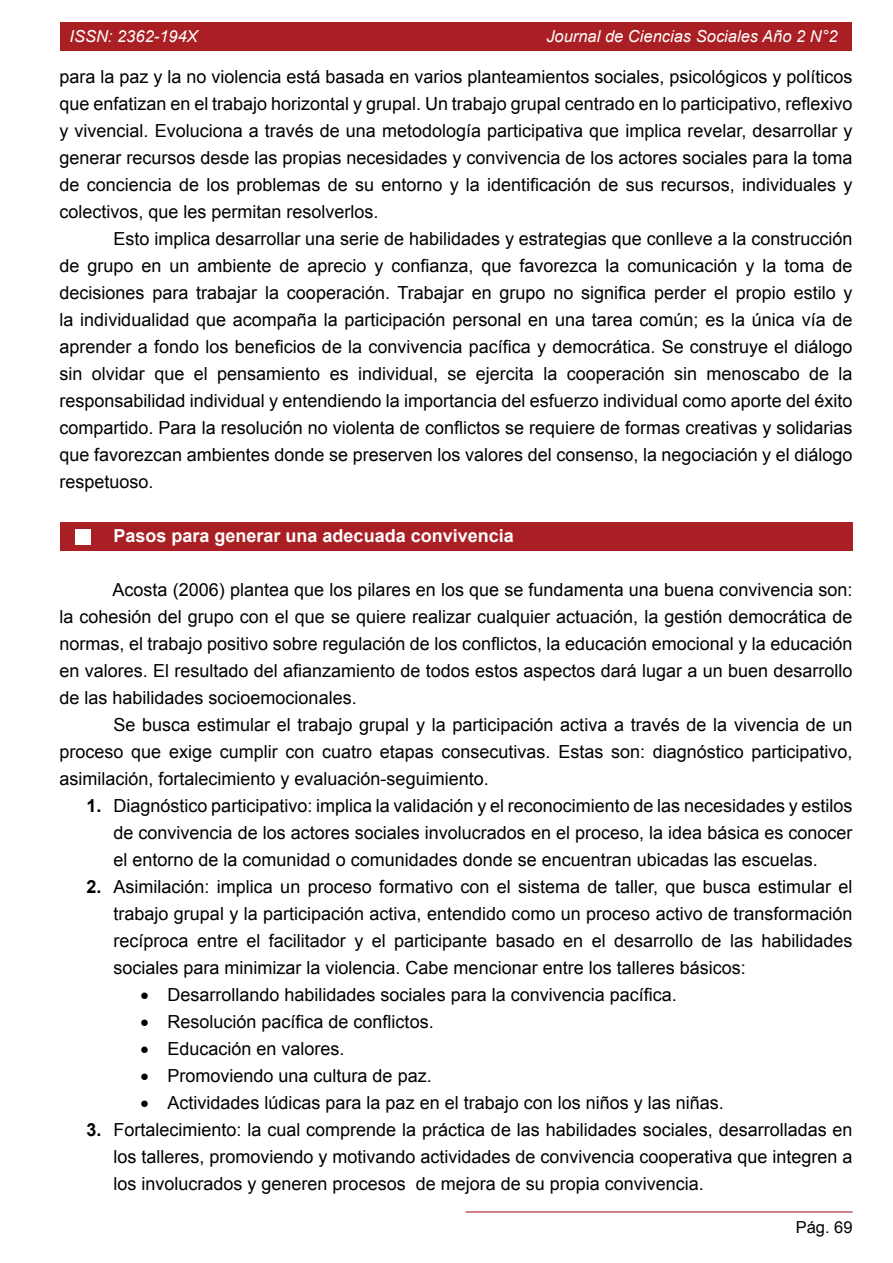
<style>
.page{position:relative;width:893px;height:1263px;background:#fff}
.page>*{position:absolute;margin:0;border:0;box-sizing:border-box;transform-origin:0 0}
.t1{font:18px/27px "Arial";color:#000;text-align:justify}
.t2{font:700 18px "Arial";color:#fff}
.t3{font:italic 16.5px "Arial";color:#fff}
.t4{font:16.5px "Arial";color:#000}
.s1{font-weight:700}
</style>
<div class="page">
<div style="left:60px;top:22px;width:792px;height:28px;background:#a91f23"></div>
<hr style="left:466px;top:1211px;width:387px;height:1px;background:#a91f23">
<div style="left:60px;top:522px;width:792px;height:28px;background:#a91f23"></div>
<div style="left:76px;top:529px;width:15px;height:16px;background:#fff"></div>
<p class="t3" style="left:69px;top:26px;width:130px">ISSN: 2362-194X</p>
<p class="t3" style="left:546px;top:26px;width:293px">Journal de Ciencias Sociales Año 2 N°2</p>
<p class="t1" style="left:60px;top:63px;width:794px">para la paz y la no violencia está basada en varios planteamientos sociales, psicológicos y políticos que enfatizan en el trabajo horizontal y grupal. Un trabajo grupal centrado en lo participativo, reflexivo y vivencial. Evoluciona a través de una metodología participativa que implica revelar, desarrollar y generar recursos desde las propias necesidades y convivencia de los actores sociales para la toma de conciencia de los problemas de su entorno y la identificación de sus recursos, individuales y colectivos, que les permitan resolverlos.</p>
<p class="t1" style="left:60px;top:225px;width:795px;text-indent:54px">Esto implica desarrollar una serie de habilidades y estrategias que conlleve a la construcción de grupo en un ambiente de aprecio y confianza, que favorezca la comunicación y la toma de decisiones para trabajar la cooperación. Trabajar en grupo no significa perder el propio estilo y la individualidad que acompaña la participación personal en una tarea común; es la única vía de aprender a fondo los beneficios de la convivencia pacífica y democrática. Se construye el diálogo sin olvidar que el pensamiento es individual, se ejercita la cooperación sin menoscabo de la responsabilidad individual y entendiendo la importancia del esfuerzo individual como aporte del éxito compartido. Para la resolución no violenta de conflictos se requiere de formas creativas y solidarias que favorezcan ambientes donde se preserven los valores del consenso, la negociación y el diálogo respetuoso.</p>
<p class="t2" style="left:114px;top:524px;width:402px">Pasos para generar una adecuada convivencia</p>
<p class="t1" style="left:60px;top:576px;width:795px;text-indent:53px">Acosta (2006) plantea que los pilares en los que se fundamenta una buena convivencia son: la cohesión del grupo con el que se quiere realizar cualquier actuación, la gestión democrática de normas, el trabajo positivo sobre regulación de los conflictos, la educación emocional y la educación en valores. El resultado del afianzamiento de todos estos aspectos dará lugar a un buen desarrollo de las habilidades socioemocionales.</p>
<p class="t1" style="left:60px;top:711px;width:794px;text-indent:54px">Se busca estimular el trabajo grupal y la participación activa a través de la vivencia de un proceso que exige cumplir con cuatro etapas consecutivas. Estas son: diagnóstico participativo, asimilación, fortalecimiento y evaluación-seguimiento.</p>
<p class="t1" style="left:114px;top:792px;width:740px;text-indent:-27px"><span class="s1">1.</span> Diagnóstico participativo: implica la validación y el reconocimiento de las necesidades y estilos de convivencia de los actores sociales involucrados en el proceso, la idea básica es conocer el entorno de la comunidad o comunidades donde se encuentran ubicadas las escuelas.</p>
<p class="t1" style="left:114px;top:873px;width:740px;text-indent:-27px"><span class="s1">2.</span> Asimilación: implica un proceso formativo con el sistema de taller, que busca estimular el trabajo grupal y la participación activa, entendido como un proceso activo de transformación recíproca entre el facilitador y el participante basado en el desarrollo de las habilidades sociales para minimizar la violencia. Cabe mencionar entre los talleres básicos:</p>
<p class="t1" style="left:141px;top:981px;width:538px">• Desarrollando habilidades sociales para la convivencia pacífica.</p>
<p class="t1" style="left:141px;top:1008px;width:295px">• Resolución pacífica de conflictos.</p>
<p class="t1" style="left:141px;top:1035px;width:206px">• Educación en valores.</p>
<p class="t1" style="left:141px;top:1062px;width:293px">• Promoviendo una cultura de paz.</p>
<p class="t1" style="left:141px;top:1089px;width:585px">• Actividades lúdicas para la paz en el trabajo con los niños y las niñas.</p>
<p class="t1" style="left:114px;top:1116px;width:741px;text-indent:-27px"><span class="s1">3.</span> Fortalecimiento: la cual comprende la práctica de las habilidades sociales, desarrolladas en los talleres, promoviendo y motivando actividades de convivencia cooperativa que integren a los involucrados y generen procesos de mejora de su propia convivencia.</p>
<p class="t4" style="left:796px;top:1216px;width:58px">Pág. 69</p>
</div>
